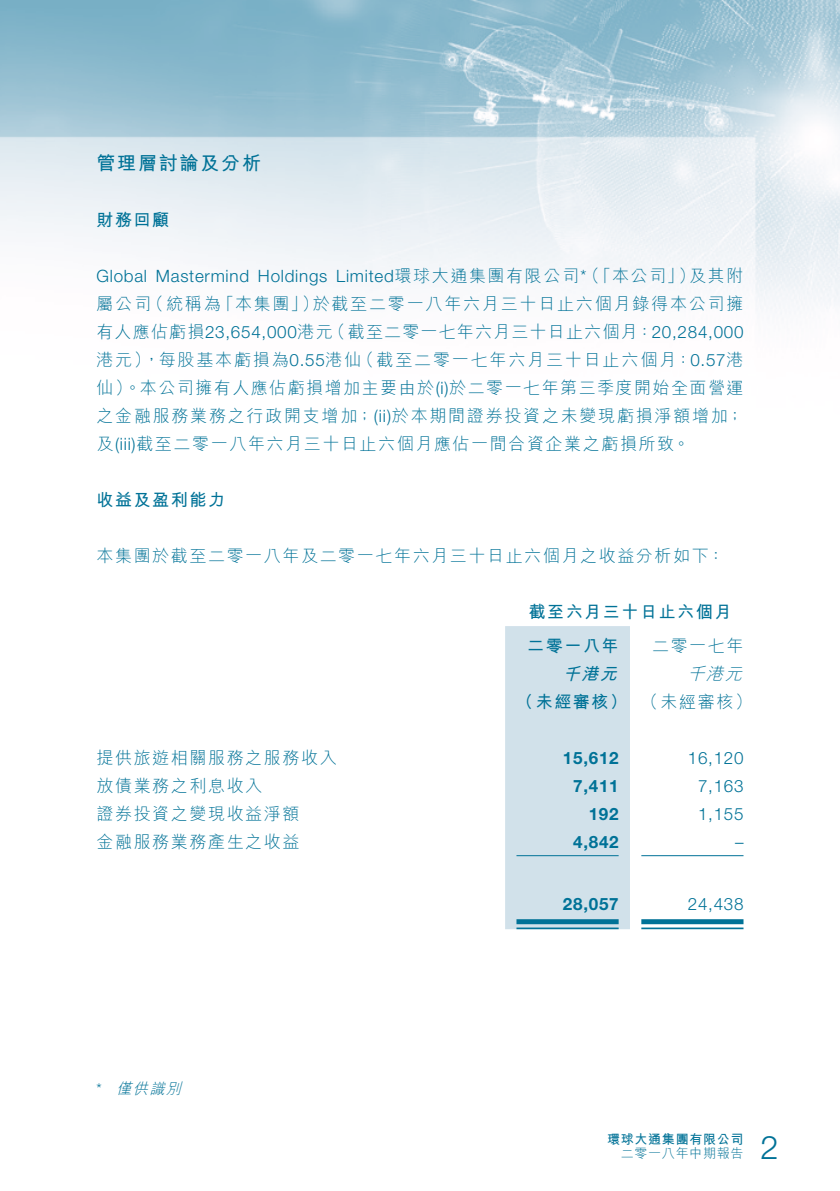
<style>
.page{position:relative;width:840px;height:1191px;background:#fff}
.page>*{position:absolute;margin:0;border:0;box-sizing:border-box;transform-origin:0 0}
.Body_Text{font:300 32.4px "Helvetica Neue LT Std";color:#007297}
.Heading_1{font:700 19px "M Hei HK";letter-spacing:.095em;color:#007297}
.Body_Text-2{font:300 17px/28px "M Hei HK";letter-spacing:.095em;color:#007297;text-align:justify}
.Body_Text-3{font:700 17px "Helvetica Neue LT Std";letter-spacing:.045em;color:#007297}
.Body_Text-4{font:300 17px "Helvetica Neue LT Std";letter-spacing:.045em;color:#007297}
.Body_Text-5{font:700 17px "M Hei HK";letter-spacing:.095em;color:#007297}
.Heading_2{font:700 17px "M Hei HK";letter-spacing:.095em;color:#007297}
.Body_Text-6{font:italic 700 17px "M Hei HK";color:#007297}
.Body_Text-7{font:italic 300 17px "M Hei HK";color:#007297}
.t1{font:italic 300 15px "M Hei HK";color:#007297}
.t2{font:700 13px "M Hei HK";letter-spacing:.055em;color:#007297}
.t3{font:300 13px "M Hei HK";letter-spacing:.055em;color:#007297}
.s1{font-family:"Helvetica Neue LT Std"}
.s2{font-family:"Helvetica Neue LT Std";font-style:normal}
</style>
<div class="page">
<img style="left:0;top:0;width:839px;height:930px">
<div style="left:505px;top:626px;width:124px;height:303px;background:#d1e1ea"></div>
<hr style="left:516px;top:855px;width:102px;height:1px;background:#007297">
<hr style="left:641px;top:855px;width:102px;height:1px;background:#007297">
<div style="left:516px;top:919px;width:102px;height:5px;background:#007297"></div>
<hr style="left:516px;top:927px;width:102px;height:2px;background:#007297">
<div style="left:641px;top:919px;width:102px;height:5px;background:#007297"></div>
<hr style="left:641px;top:927px;width:102px;height:2px;background:#007297">
<p class="Heading_1" style="left:96px;top:149px;width:166px">管理層討論及分析</p>
<p class="Heading_2" style="left:96px;top:207px;width:74px">財務回顧</p>
<p class="Body_Text-2" style="left:96px;top:262px;width:648px"><span class="s1">Global Mastermind Holdings Limited</span>環球大通集團有限公司<span class="s1">*</span>（「本公司」）及其附屬公司（統稱為「本集團」）於截至二零一八年六月三十日止六個月錄得本公司擁有人應佔虧損<span class="s1">23,654,000</span>港元（截至二零一七年六月三十日止六個月：<span class="s1">20,284,000</span>港元），每股基本虧損為<span class="s1">0.55</span>港仙（截至二零一七年六月三十日止六個月：<span class="s1">0.57</span>港仙）。本公司擁有人應佔虧損增加主要由於<span class="s1">(i)</span>於二零一七年第三季度開始全面營運之金融服務業務之行政開支增加；<span class="s1">(ii)</span>於本期間證券投資之未變現虧損淨額增加；及<span class="s1">(iii)</span>截至二零一八年六月三十日止六個月應佔一間合資企業之虧損所致。</p>
<p class="Heading_2" style="left:96px;top:487px;width:130px">收益及盈利能力</p>
<p class="Body_Text-2" style="left:96px;top:542px;width:629px">本集團於截至二零一八年及二零一七年六月三十日止六個月之收益分析如下：</p>
<p class="Body_Text-5" style="left:528px;top:599px;width:204px">截至六月三十日止六個月</p>
<p class="Body_Text-5" style="left:527px;top:633px;width:93px">二零一八年</p>
<p class="Body_Text-2" style="left:651px;top:631px;width:93px">二零一七年</p>
<p class="Body_Text-6" style="left:562px;top:661px;width:61px">千港元</p>
<p class="Body_Text-7" style="left:687px;top:665px;width:60px">千港元</p>
<p class="Body_Text-5" style="left:516px;top:689px;width:112px">（未經審核）</p>
<p class="Body_Text-2" style="left:640px;top:687px;width:112px">（未經審核）</p>
<p class="Body_Text-2" style="left:96px;top:743px;width:241px">提供旅遊相關服務之服務收入</p>
<p class="Body_Text-3" style="left:562px;top:747px;width:57px">15,612</p>
<p class="Body_Text-4" style="left:687px;top:747px;width:57px">16,120</p>
<p class="Body_Text-2" style="left:96px;top:771px;width:167px">放債業務之利息收入</p>
<p class="Body_Text-3" style="left:573px;top:775px;width:47px">7,411</p>
<p class="Body_Text-4" style="left:697px;top:775px;width:47px">7,163</p>
<p class="Body_Text-2" style="left:96px;top:799px;width:204px">證券投資之變現收益淨額</p>
<p class="Body_Text-3" style="left:588px;top:803px;width:31px">192</p>
<p class="Body_Text-4" style="left:697px;top:803px;width:47px">1,155</p>
<p class="Body_Text-2" style="left:96px;top:827px;width:204px">金融服務業務產生之收益</p>
<p class="Body_Text-3" style="left:573px;top:831px;width:47px">4,842</p>
<p class="Body_Text-4" style="left:734px;top:831px;width:10px">–</p>
<p class="Body_Text-3" style="left:562px;top:893px;width:57px">28,057</p>
<p class="Body_Text-4" style="left:687px;top:893px;width:57px">24,438</p>
<p class="t1" style="left:96px;top:1081px;width:90px"><span class="s2">*</span> 僅供識別</p>
<p class="t2" style="left:606px;top:1130px;width:138px">環球大通集團有限公司</p>
<p class="t3" style="left:620px;top:1147px;width:124px">二零一八年中期報告</p>
<p class="Body_Text" style="left:760px;top:1127px;width:20px">2</p>
</div>
